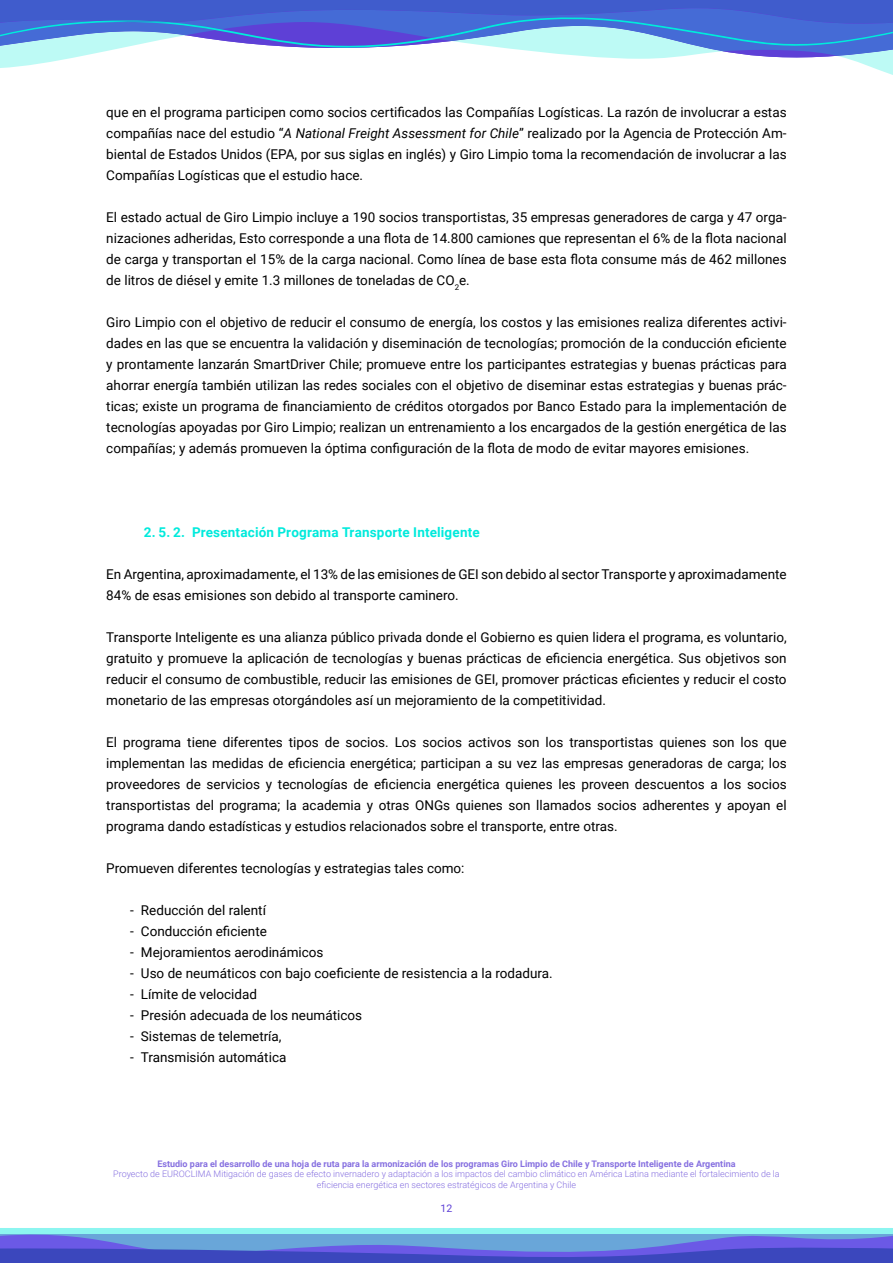
<style>
.page{position:relative;width:893px;height:1263px;background:#fff}
.page>*{position:absolute;margin:0;border:0;box-sizing:border-box;transform-origin:0 0}
.t1{font:13.5px/21px "Roboto";color:#000;text-align:justify}
.t2{font:700 13.5px "Roboto";letter-spacing:.015em;color:#00eadc}
.t3{font:10.5px "Roboto";color:#5e40d6}
.t4{font:300 9px/10.5px "Roboto";color:#8670e0;text-align:center}
.t5{font:700 9px "Roboto";color:#8670e0}
.s1{font-style:italic}
</style>
<div class="page">
<svg style="left:0;top:0;width:893px;height:75px"></svg>
<svg style="left:0;top:1228px;width:893px;height:35px;background:#6085d6"></svg>
<p class="t1" style="left:106px;top:101px;width:682px">que en el programa participen como socios certificados las Compañías Logísticas. La razón de involucrar a estas compañías nace del estudio “<span class="s1">A National Freight Assessment for Chile</span>” realizado por la Agencia de Protección Am&shy;biental de Estados Unidos (EPA, por sus siglas en inglés) y Giro Limpio toma la recomendación de involucrar a las Compañías Logísticas que el estudio hace.</p>
<p class="t1" style="left:106px;top:206px;width:682px">El estado actual de Giro Limpio incluye a 190 socios transportistas, 35 empresas generadores de carga y 47 orga&shy;nizaciones adheridas, Esto corresponde a una flota de 14.800 camiones que representan el 6% de la flota nacional de carga y transportan el 15% de la carga nacional. Como línea de base esta flota consume más de 462 millones de litros de diésel y emite 1.3 millones de toneladas de CO<sub>2</sub>e.</p>
<p class="t1" style="left:106px;top:311px;width:682px">Giro Limpio con el objetivo de reducir el consumo de energía, los costos y las emisiones realiza diferentes activi&shy;dades en las que se encuentra la validación y diseminación de tecnologías; promoción de la conducción eficiente y prontamente lanzarán SmartDriver Chile; promueve entre los participantes estrategias y buenas prácticas para ahorrar energía también utilizan las redes sociales con el objetivo de diseminar estas estrategias y buenas prác&shy;ticas; existe un programa de financiamiento de créditos otorgados por Banco Estado para la implementación de tecnologías apoyadas por Giro Limpio; realizan un entrenamiento a los encargados de la gestión energética de las compañías; y además promueven la óptima configuración de la flota de modo de evitar mayores emisiones.</p>
<p class="t2" style="left:144px;top:523px;width:337px">2. 5. 2. Presentación Programa Transporte Inteligente</p>
<p class="t1" style="left:106px;top:563px;width:682px">En Argentina, aproximadamente, el 13% de las emisiones de GEI son debido al sector Transporte y aproximadamente<br>84% de esas emisiones son debido al transporte caminero.</p>
<p class="t1" style="left:106px;top:626px;width:682px">Transporte Inteligente es una alianza público privada donde el Gobierno es quien lidera el programa, es voluntario, gratuito y promueve la aplicación de tecnologías y buenas prácticas de eficiencia energética. Sus objetivos son reducir el consumo de combustible, reducir las emisiones de GEI, promover prácticas eficientes y reducir el costo monetario de las empresas otorgándoles así un mejoramiento de la competitividad.</p>
<p class="t1" style="left:106px;top:731px;width:682px">El programa tiene diferentes tipos de socios. Los socios activos son los transportistas quienes son los que implementan las medidas de eficiencia energética; participan a su vez las empresas generadoras de carga; los proveedores de servicios y tecnologías de eficiencia energética quienes les proveen descuentos a los socios transportistas del programa; la academia y otras ONGs quienes son llamados socios adherentes y apoyan el programa dando estadísticas y estudios relacionados sobre el transporte, entre otras.</p>
<p class="t1" style="left:106px;top:857px;width:360px">Promueven diferentes tecnologías y estrategias tales como:</p>
<p class="t1" style="left:130px;top:899px;width:137px">- Reducción del ralentí</p>
<p class="t1" style="left:130px;top:920px;width:138px">- Conducción eficiente</p>
<p class="t1" style="left:130px;top:941px;width:195px">- Mejoramientos aerodinámicos</p>
<p class="t1" style="left:130px;top:962px;width:424px">- Uso de neumáticos con bajo coeficiente de resistencia a la rodadura.</p>
<p class="t1" style="left:130px;top:983px;width:128px">- Límite de velocidad</p>
<p class="t1" style="left:130px;top:1004px;width:233px">- Presión adecuada de los neumáticos</p>
<p class="t1" style="left:130px;top:1025px;width:153px">- Sistemas de telemetría,</p>
<p class="t1" style="left:130px;top:1046px;width:158px">- Transmisión automática</p>
<p class="t5" style="left:157px;top:1157px;width:580px">Estudio para el desarrollo de una hoja de ruta para la armonización de los programas Giro Limpio de Chile y Transporte Inteligente de Argentina</p>
<p class="t4" style="left:113px;top:1168px;width:668px">Proyecto de EUROCLIMA Mitigación de gases de efecto invernadero y adaptación a los impactos del cambio climático en América Latina mediante el fortalecimiento de la eficiencia energética en sectores estratégicos de Argentina y Chile</p>
<p class="t3" style="left:441px;top:1201px;width:13px">12</p>
</div>
